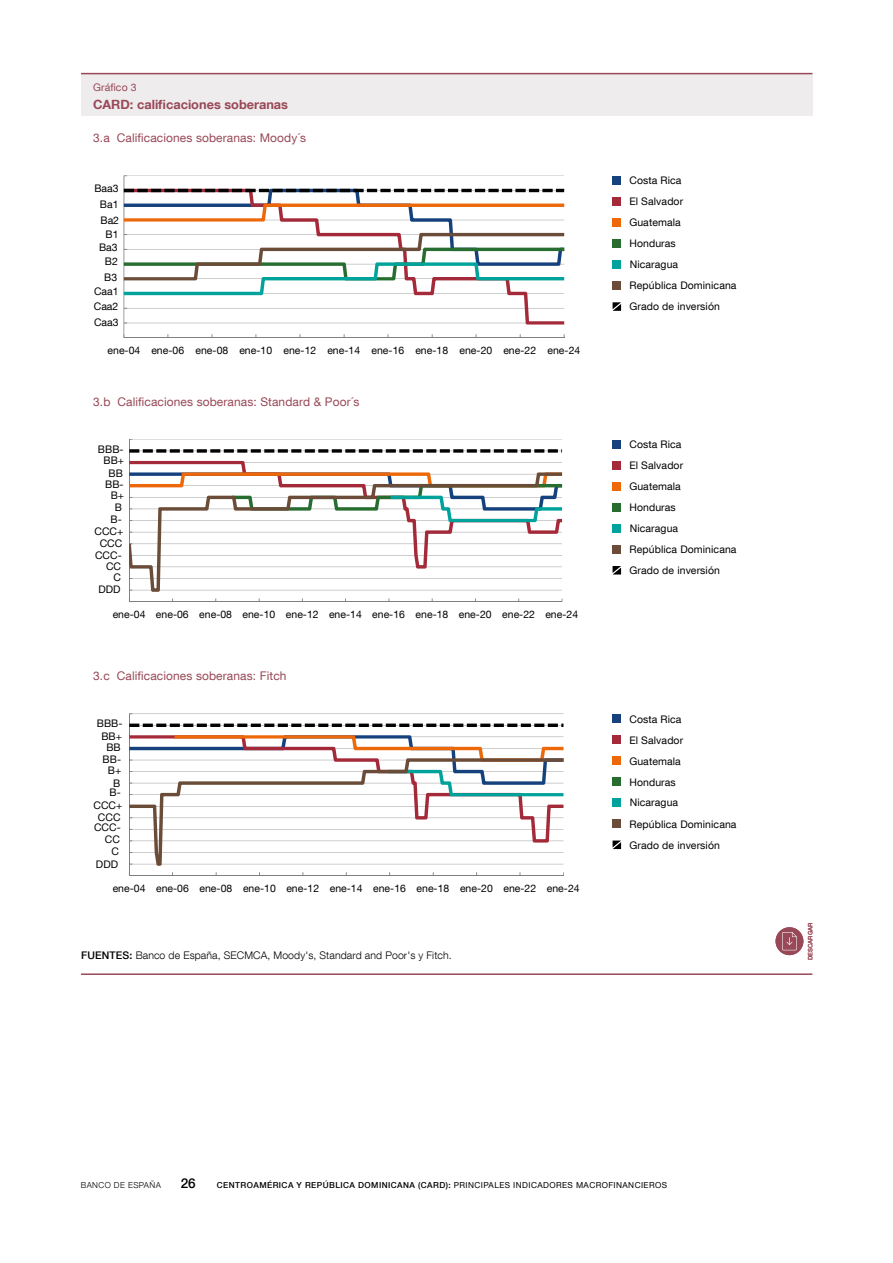
<style>
.page{position:relative;width:893px;height:1263px;background:#fff}
.page>*{position:absolute;margin:0;border:0;box-sizing:border-box;transform-origin:0 0}
.t1{font:500 13.5px "Bd E Neue Helvetica";color:#000}
.t2{font:700 12.75px "Bd E Neue Helvetica";color:#984856}
.t3{font:12px "Bd E Neue Helvetica";letter-spacing:.01em;color:#984856}
.t4{font:10.5px/12px "Bd E Neue Helvetica";letter-spacing:.01em;color:#000;text-align:right}
.t5{font:300 10.5px "Bd E Neue Helvetica";letter-spacing:.01em;color:#000}
.t6{font:10.5px "Bd E Neue Helvetica";letter-spacing:.01em;color:#984856}
.t7{font:500 8.25px "Bd E Neue Helvetica";letter-spacing:.05em;color:#000}
.t8{font:300 8.25px "Bd E Neue Helvetica";letter-spacing:.05em;color:#000}
.t9{font:500 6px "Bd E Neue Helvetica";color:#984856}
.s1{font-weight:500}
.s2{font-weight:400}
</style>
<div class="page">
<hr style="left:81px;top:973px;width:731px;height:2px;background:#984856">
<svg style="left:613px;top:840px;width:8px;height:9px"></svg>
<div style="left:613px;top:819px;width:8px;height:9px;background:#6a4c38"></div>
<div style="left:613px;top:798px;width:8px;height:9px;background:#00a39b"></div>
<div style="left:613px;top:777px;width:8px;height:9px;background:#266d2f"></div>
<div style="left:613px;top:756px;width:8px;height:9px;background:#ec6809"></div>
<div style="left:613px;top:735px;width:8px;height:9px;background:#a42939"></div>
<div style="left:613px;top:714px;width:8px;height:9px;background:#15427d"></div>
<svg style="left:613px;top:566px;width:8px;height:8px"></svg>
<div style="left:613px;top:545px;width:8px;height:8px;background:#6a4c38"></div>
<div style="left:613px;top:524px;width:8px;height:8px;background:#00a39b"></div>
<div style="left:613px;top:503px;width:8px;height:8px;background:#266d2f"></div>
<div style="left:613px;top:482px;width:8px;height:8px;background:#ec6809"></div>
<div style="left:613px;top:461px;width:8px;height:8px;background:#a42939"></div>
<div style="left:613px;top:440px;width:8px;height:8px;background:#15427d"></div>
<svg style="left:613px;top:302px;width:8px;height:9px"></svg>
<div style="left:613px;top:281px;width:8px;height:9px;background:#6a4c38"></div>
<div style="left:613px;top:260px;width:8px;height:9px;background:#00a39b"></div>
<div style="left:613px;top:239px;width:8px;height:9px;background:#266d2f"></div>
<div style="left:613px;top:218px;width:8px;height:9px;background:#ec6809"></div>
<div style="left:613px;top:197px;width:8px;height:9px;background:#a42939"></div>
<div style="left:613px;top:176px;width:8px;height:9px;background:#15427d"></div>
<div style="left:81px;top:74px;width:731px;height:42px;background:#efeced"></div>
<hr style="left:81px;top:73px;width:731px;height:1px;background:#984856">
<hr style="left:129px;top:439px;width:433px;height:1px;background:#a6a5a5">
<hr style="left:129px;top:439px;width:1px;height:163px;background:#7f8080">
<hr style="left:129px;top:601px;width:433px;height:1px;background:#7f8080">
<svg style="left:129px;top:461px;width:433px;height:11px"></svg>
<svg style="left:129px;top:472px;width:433px;height:120px"></svg>
<svg style="left:129px;top:449px;width:433px;height:4px;background:#595959"></svg>
<hr style="left:129px;top:713px;width:434px;height:1px;background:#a6a5a5">
<hr style="left:129px;top:714px;width:1px;height:161px;background:#7f8080">
<hr style="left:129px;top:875px;width:434px;height:1px;background:#7f8080">
<svg style="left:129px;top:735px;width:434px;height:23px"></svg>
<svg style="left:129px;top:758px;width:434px;height:108px"></svg>
<svg style="left:129px;top:723px;width:434px;height:4px;background:#595a5a"></svg>
<hr style="left:124px;top:176px;width:440px;height:1px;background:#a6a5a5">
<hr style="left:124px;top:176px;width:1px;height:162px;background:#7f8080">
<hr style="left:124px;top:337px;width:440px;height:1px;background:#7f8080">
<svg style="left:124px;top:295px;width:440px;height:29px"></svg>
<svg style="left:124px;top:189px;width:440px;height:106px"></svg>
<div style="left:775px;top:927px;width:28px;height:28px;background:#984856;border-radius:50%"></div>
<svg style="left:782px;top:932px;width:15px;height:18px"></svg>
<p class="t6" style="left:93px;top:81px;width:45px">Gráfico 3</p>
<p class="t2" style="left:93px;top:96px;width:196px">CARD: calificaciones soberanas</p>
<p class="t3" style="left:93px;top:130px;width:215px">3.a Calificaciones soberanas: Moody´s</p>
<p class="t4" style="left:94px;top:180px;width:26px;line-height:15.6px;text-align:center">Baa3<br>Ba1<br>Ba2</p>
<p class="t4" style="left:99px;top:241px;width:20px">Ba3</p>
<p class="t4" style="left:106px;top:228px;width:14px">B1</p>
<p class="t4" style="left:94px;top:254px;width:26px;line-height:15px">B2<br>B3<br>Caa1<br>Caa2<br>Caa3</p>
<p class="t4" style="left:107px;top:344px;width:474px">ene-04 ene-06 ene-08 ene-10 ene-12 ene-14 ene-16 ene-18 ene-20 ene-22 ene-24</p>
<p class="t3" style="left:93px;top:394px;width:268px">3.b Calificaciones soberanas: Standard &amp; Poor´s</p>
<p class="t4" style="left:98px;top:443px;width:28px;line-height:11.1px;text-align:center">BBB-<br>BB+</p>
<p class="t4" style="left:105px;top:467px;width:21px;line-height:11.1px;text-align:center">BB<br>BB-<br>B+</p>
<p class="t4" style="left:95px;top:501px;width:30px">B<br>B-<br>CCC+<br>CCC</p>
<p class="t4" style="left:95px;top:549px;width:28px;line-height:11.4px">CCC-<br>CC<br>C<br>DDD</p>
<p class="t4" style="left:113px;top:608px;width:467px">ene-04 ene-06 ene-08 ene-10 ene-12 ene-14 ene-16 ene-18 ene-20 ene-22 ene-24</p>
<p class="t3" style="left:93px;top:668px;width:195px">3.c Calificaciones soberanas: Fitch</p>
<p class="t4" style="left:97px;top:717px;width:27px">BBB-<br>BB+<br>BB<br>BB-</p>
<p class="t4" style="left:108px;top:764px;width:15px;line-height:12.6px;text-align:center">B+<br>B</p>
<p class="t4" style="left:93px;top:786px;width:30px">B-<br>CCC+<br>CCC</p>
<p class="t4" style="left:94px;top:821px;width:28px">CCC-<br>CC<br>C<br>DDD</p>
<p class="t4" style="left:113px;top:882px;width:468px">ene-04 ene-06 ene-08 ene-10 ene-12 ene-14 ene-16 ene-18 ene-20 ene-22 ene-24</p>
<p class="t5" style="left:81px;top:949px;width:372px"><span class="s1">FUENTES:</span> Banco de España, SECMCA, Moody's, Standard and Poor's y Fitch.</p>
<p class="t4" style="left:629px;top:174px;width:54px">Costa Rica</p>
<p class="t4" style="left:629px;top:195px;width:55px">El Salvador</p>
<p class="t4" style="left:629px;top:216px;width:53px">Guatemala</p>
<p class="t4" style="left:629px;top:237px;width:48px">Honduras</p>
<p class="t4" style="left:630px;top:258px;width:50px">Nicaragua</p>
<p class="t4" style="left:630px;top:279px;width:108px">República Dominicana</p>
<p class="t4" style="left:630px;top:300px;width:92px">Grado de inversión</p>
<p class="t4" style="left:629px;top:438px;width:54px">Costa Rica</p>
<p class="t4" style="left:629px;top:459px;width:55px">El Salvador</p>
<p class="t4" style="left:629px;top:480px;width:53px">Guatemala</p>
<p class="t4" style="left:629px;top:501px;width:48px">Honduras</p>
<p class="t4" style="left:630px;top:522px;width:50px">Nicaragua</p>
<p class="t4" style="left:630px;top:543px;width:108px">República Dominicana</p>
<p class="t4" style="left:630px;top:564px;width:92px">Grado de inversión</p>
<p class="t4" style="left:629px;top:712px;width:54px">Costa Rica</p>
<p class="t4" style="left:629px;top:733px;width:55px">El Salvador</p>
<p class="t4" style="left:629px;top:755px;width:53px">Guatemala</p>
<p class="t4" style="left:629px;top:776px;width:48px">Honduras</p>
<p class="t4" style="left:630px;top:796px;width:50px">Nicaragua</p>
<p class="t4" style="left:630px;top:818px;width:108px">República Dominicana</p>
<p class="t4" style="left:630px;top:839px;width:92px">Grado de inversión</p>
<p class="t9" style="left:807px;top:960px;width:39px;rotate:-90deg">DESCARGAR</p>
<p class="t8" style="left:81px;top:1180px;width:82px">BANCO DE ESPAÑA</p>
<p class="t1" style="left:181px;top:1175px;width:16px">26</p>
<p class="t7" style="left:217px;top:1180px;width:452px">CENTROAMÉRICA Y REPÚBLICA DOMINICANA (CARD): <span class="s2">PRINCIPALES INDICADORES MACROFINANCIEROS</span></p>
</div>
